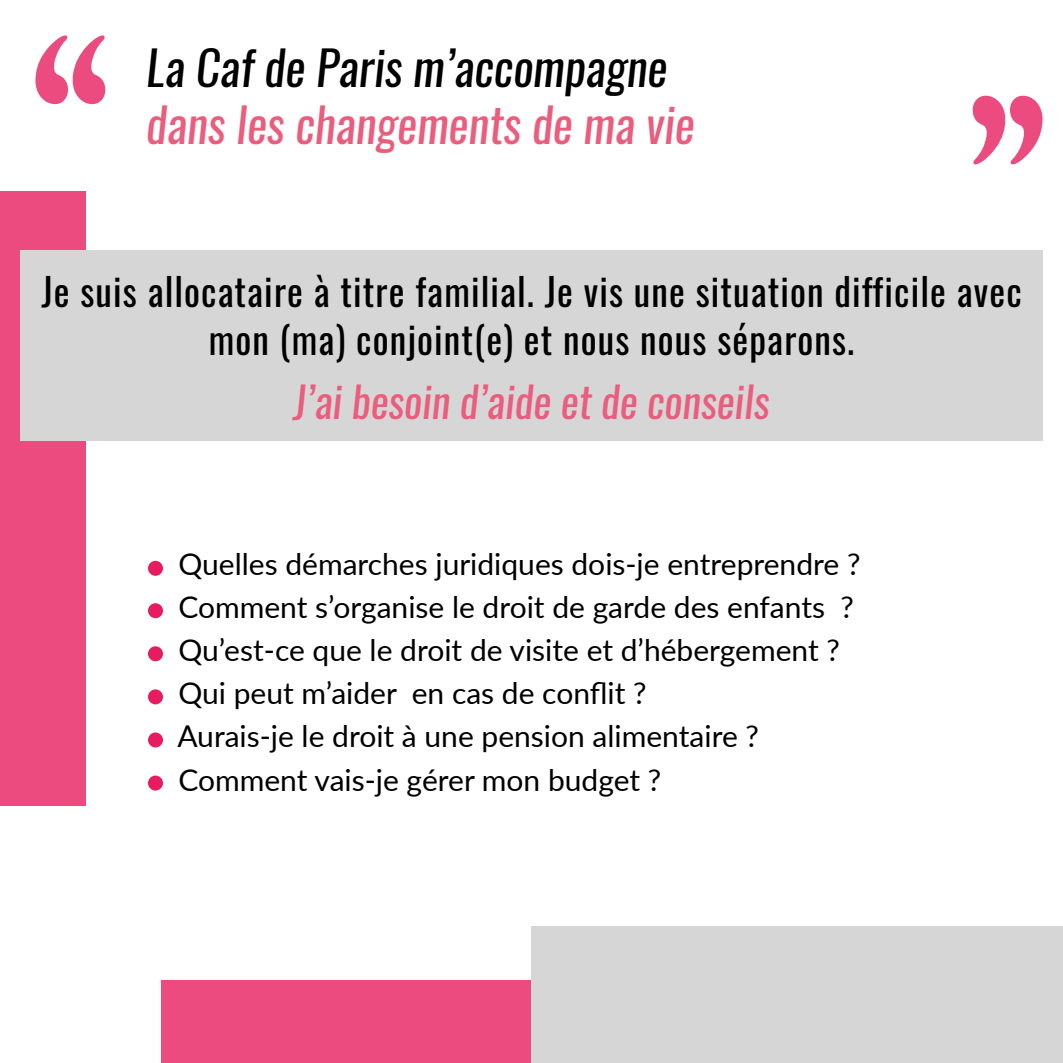
<style>
.page{position:relative;width:1063px;height:1063px;background:#fff}
.page>*{position:absolute;margin:0;border:0;box-sizing:border-box;transform-origin:0 0}
.t1{font:italic 47.5px "Oswald";color:#eb5d7c}
.t2{font:italic 47.5px "Oswald";color:#000}
.t3{font:italic 42.5px "Oswald";color:#eb5d7c}
.t4{font:37.5px/47.5px "Oswald";letter-spacing:.03em;color:#000;text-align:center}
.t5{font:30px/43px "Lato";color:#000}
</style>
<div class="page">
<div style="left:0;top:191px;width:86px;height:615px;background:#ec4b80"></div>
<div style="left:162px;top:980px;width:774px;height:83px;background:#ec4b80"></div>
<div style="left:20px;top:251px;width:1023px;height:190px;background:#d6d6d6"></div>
<div style="left:531px;top:927px;width:532px;height:136px;background:#d6d6d6"></div>
<div style="left:148px;top:561px;width:15px;height:15px;background:#e71b5f;border-radius:50%"></div>
<div style="left:148px;top:603px;width:15px;height:15px;background:#e71b5f;border-radius:50%"></div>
<div style="left:148px;top:646px;width:15px;height:15px;background:#e71b5f;border-radius:50%"></div>
<div style="left:148px;top:689px;width:15px;height:15px;background:#e71b5f;border-radius:50%"></div>
<div style="left:148px;top:732px;width:15px;height:15px;background:#e71b5f;border-radius:50%"></div>
<div style="left:148px;top:776px;width:15px;height:15px;background:#e71b5f;border-radius:50%"></div>
<svg style="left:972px;top:95px;width:71px;height:69px"></svg>
<svg style="left:35px;top:35px;width:71px;height:70px"></svg>
<h1 class="t2" style="left:146px;top:35px;width:522px">La Caf de Paris m’accompagne</h1>
<h1 class="t1" style="left:146px;top:92px;width:550px">dans les changements de ma vie</h1>
<p class="t4" style="left:41px;top:268px;width:982px">Je suis allocataire à titre familial. Je vis une situation difficile avec mon (ma) conjoint(e) et nous nous séparons.</p>
<h2 class="t3" style="left:293px;top:372px;width:478px">J’ai besoin d’aide et de conseils</h2>
<p class="t5" style="left:177px;top:541px;width:685px">Quelles démarches juridiques dois-je entreprendre ?<br>Comment s’organise le droit de garde des enfants ?<br>Qu’est-ce que le droit de visite et d’hébergement ?<br>Qui peut m’aider en cas de conflit ?<br>Aurais-je le droit à une pension alimentaire ?<br>Comment vais-je gérer mon budget ?</p>
</div>
